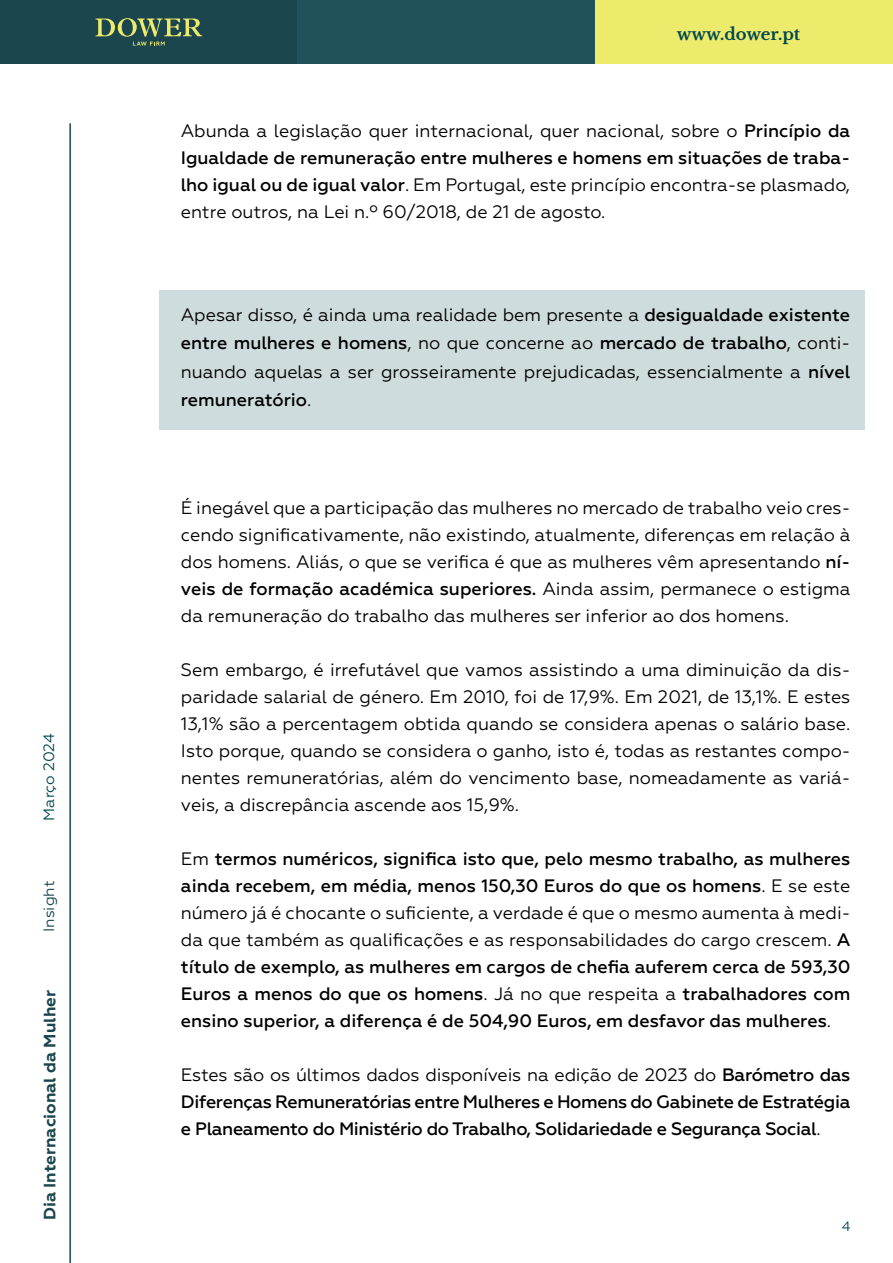
<style>
.page{position:relative;width:893px;height:1263px;background:#fff}
.page>*{position:absolute;margin:0;border:0;box-sizing:border-box;transform-origin:0 0}
.t1{font:18px/27px "Geometria";color:#000;text-align:justify}
.t2{font:500 18px/27px "Geometria";letter-spacing:-.02em;color:#000;text-align:justify}
.t3{font:700 16.5px "Geometria";color:#1b464f}
.t4{font:700 16.5px "Libre Baskerville";color:#004750}
.t5{font:15px "Geometria";color:#004750}
.t6{font:15px "Geometria";color:#1b464f}
.t7{font:13.5px "Geometria";color:#004750}
.s1{font-weight:500}
.s2{font-weight:400}
</style>
<div class="page">
<div style="left:0;top:0;width:298px;height:64px;background:#1b464e"></div>
<div style="left:298px;top:0;width:297px;height:64px;background:#21525c"></div>
<div style="left:595px;top:0;width:298px;height:64px;background:#edeb6b"></div>
<svg style="left:96px;top:18px;width:106px;height:28px"></svg>
<hr style="left:69px;top:123px;width:2px;height:1140px;background:#1b464f">
<div style="left:159px;top:290px;width:706px;height:140px;background:#cfdcde"></div>
<p class="t5" style="left:40px;top:820px;width:89px;rotate:-90deg">Março 2024</p>
<p class="t6" style="left:40px;top:932px;width:53px;rotate:-90deg">Insight</p>
<p class="t3" style="left:40px;top:1220px;width:232px;rotate:-90deg">Dia Internacional da Mulher</p>
<p class="t4" style="left:677px;top:24px;width:125px">www.dower.pt</p>
<p class="t1" style="left:181px;top:118px;width:671px">Abunda a legislação quer internacional, quer nacional, sobre o <span class="s1">Princípio da Igualdade de remuneração entre mulheres e homens em situações de traba&shy;lho igual ou de igual valor</span>. Em Portugal, este princípio encontra-se plasmado, entre outros, na Lei n.º 60/2018, de 21 de agosto.</p>
<p class="t1" style="left:181px;top:300px;width:671px;line-height:28.5px">Apesar disso, é ainda uma realidade bem presente a <span class="s1">desigualdade existente entre mulheres e homens</span>, no que concerne ao <span class="s1">mercado de trabalho</span>, conti&shy;nuando aquelas a ser grosseiramente prejudicadas, essencialmente a <span class="s1">nível remuneratório</span>.</p>
<p class="t1" style="left:181px;top:494px;width:671px">É inegável que a participação das mulheres no mercado de trabalho veio cres&shy;cendo significativamente, não existindo, atualmente, diferenças em relação à dos homens. Aliás, o que se verifica é que as mulheres vêm apresentando <span class="s1">ní&shy;veis de formação académica superiores.</span> Ainda assim, permanece o estigma da remuneração do trabalho das mulheres ser inferior ao dos homens.</p>
<p class="t1" style="left:181px;top:656px;width:671px">Sem embargo, é irrefutável que vamos assistindo a uma diminuição da dis&shy;paridade salarial de género. Em 2010, foi de 17,9%. Em 2021, de 13,1%. E estes 13,1% são a percentagem obtida quando se considera apenas o salário base.<br>Isto porque, quando se considera o ganho, isto é, todas as restantes compo&shy;nentes remuneratórias, além do vencimento base, nomeadamente as variá&shy;veis, a discrepância ascende aos 15,9%.</p>
<p class="t2" style="left:181px;top:845px;width:671px"><span class="s2">Em</span> termos numéricos, significa isto que, pelo mesmo trabalho, as mulheres ainda recebem, em média, menos 150,30 Euros do que os homens<span class="s2">. E se este número já é chocante o suficiente, a verdade é que o mesmo aumenta à medi&shy;da que também as qualificações e as responsabilidades do cargo crescem.</span> A título de exemplo, as mulheres em cargos de chefia auferem cerca de 593,30<br>Euros a menos do que os homens<span class="s2">. Já no que respeita a</span> trabalhadores com ensino superior, a diferença é de 504,90 Euros, em desfavor das mulheres<span class="s2">.</span></p>
<p class="t2" style="left:181px;top:1061px;width:671px"><span class="s2">Estes são os últimos dados disponíveis na edição de 2023 do</span> Barómetro das Diferenças Remuneratórias entre Mulheres e Homens do Gabinete de Estratégia e Planeamento do Ministério do Trabalho, Solidariedade e Segurança Social<span class="s2">.</span></p>
<p class="t7" style="left:842px;top:1218px;width:10px">4</p>
</div>
